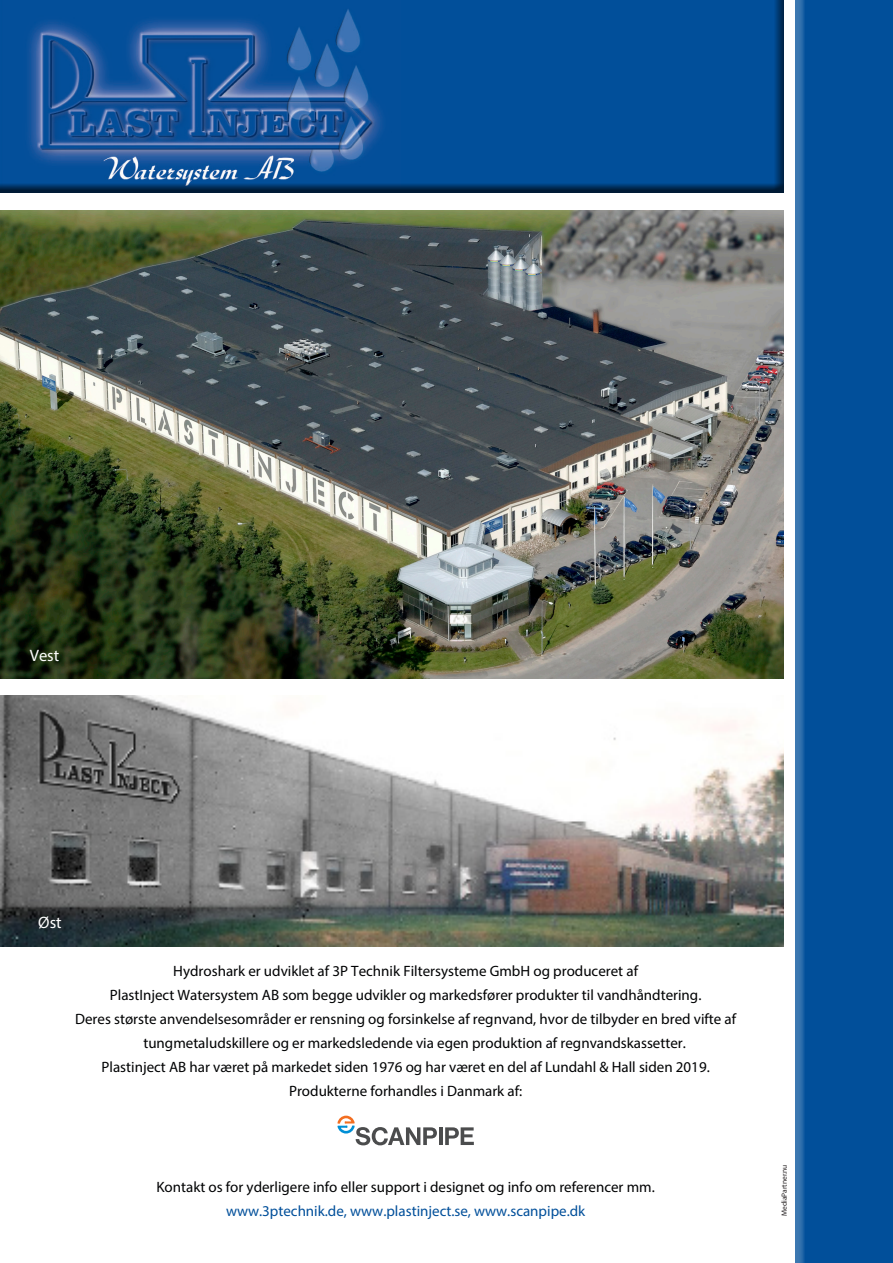
<style>
.page{position:relative;width:893px;height:1263px;background:#fff}
.page>*{position:absolute;margin:0;border:0;box-sizing:border-box;transform-origin:0 0}
.t1{font:16.5px "Myriad Pro";color:#fff}
.t2{font:15px/24px "Myriad Pro";color:#010203}
.t3{font:15px "Myriad Pro";color:#014f9a}
.t4{font:7.5px "Myriad Pro";color:#231f20}
</style>
<div class="page">
<div style="left:795px;top:0;width:98px;height:1263px;background:#231f20;opacity:.75"></div>
<div style="left:0;top:0;width:785px;height:195px;background:#231f20;opacity:.75"></div>
<img style="left:0;top:210px;width:784px;height:468px">
<img style="left:0;top:695px;width:784px;height:251px">
<hr style="left:439px;top:1127px;width:3px;height:18px;background:#4b4c4d">
<svg style="left:445px;top:1127px;width:29px;height:18px"></svg>
<svg style="left:337px;top:1116px;width:100px;height:29px"></svg>
<p class="t1" style="left:30px;top:645px;width:31px">Vest</p>
<p class="t1" style="left:38px;top:912px;width:25px">Øst</p>
<p class="t2" style="left:173px;top:959px;width:466px">Hydroshark er udviklet af 3P Technik Filtersysteme GmbH og produceret af</p>
<p class="t2" style="left:110px;top:983px;width:593px">PlastInject Watersystem AB som begge udvikler og markedsfører produkter til vandhåndtering.</p>
<p class="t2" style="left:143px;top:1007px;width:594px;text-indent:-68px">Deres største anvendelsesområder er rensning og forsinkelse af regnvand, hvor de tilbyder en bred vifte af tungmetaludskillere og er markedsledende via egen produktion af regnvandskassetter.</p>
<p class="t2" style="left:102px;top:1055px;width:610px">Plastinject AB har været på markedet siden 1976 og har været en del af Lundahl &amp; Hall siden 2019.</p>
<p class="t2" style="left:289px;top:1079px;width:235px">Produkterne forhandles i Danmark af:</p>
<p class="t2" style="left:156px;top:1175px;width:500px">Kontakt os for yderligere info eller support i designet og info om referencer mm.</p>
<p class="t3" style="left:226px;top:1202px;width:361px">www.3ptechnik.de, www.plastinject.se, www.scanpipe.dk</p>
<p class="t4" style="left:780px;top:1216px;width:53px;rotate:-90deg">MediaPartner.nu</p>
</div>
